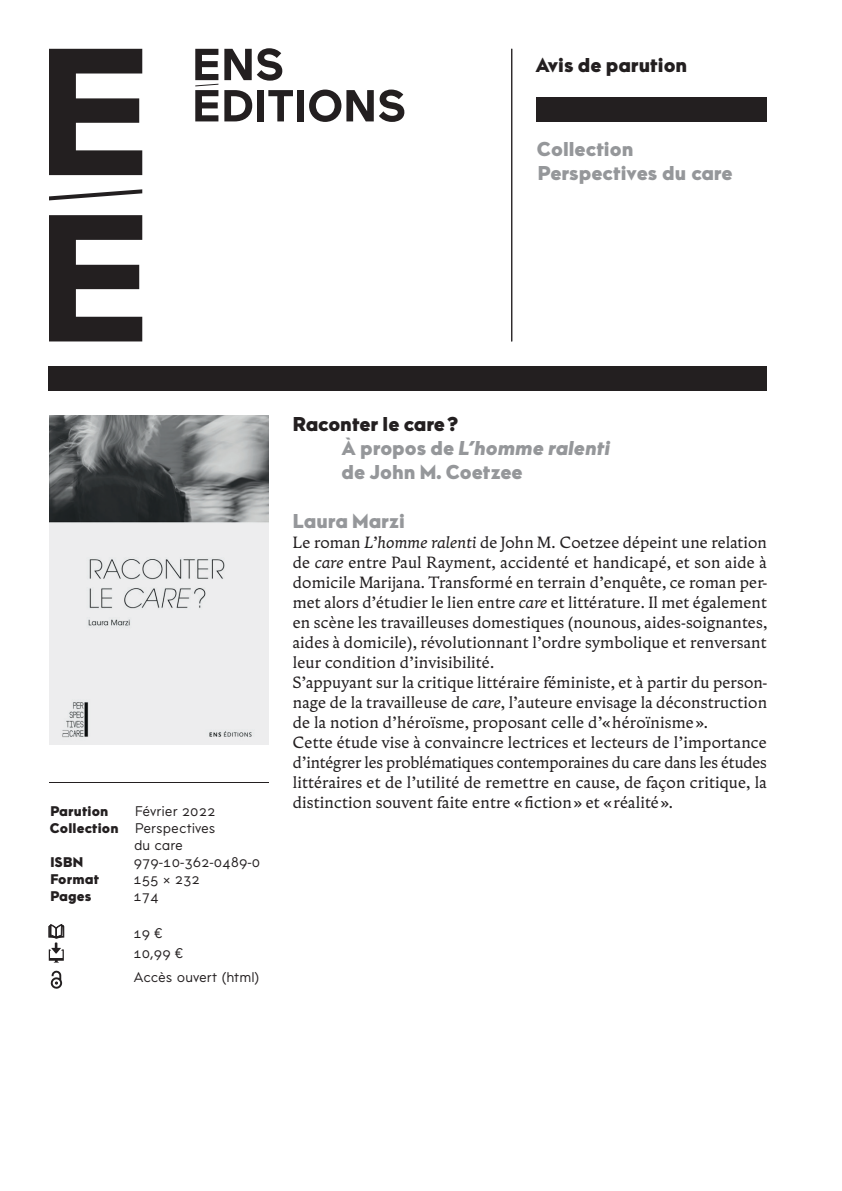
<style>
.page{position:relative;width:842px;height:1191px;background:#fff}
.page>*{position:absolute;margin:0;border:0;box-sizing:border-box;transform-origin:0 0}
.Recto_SousTitre{font:20px/24px "Maax ENS Black";color:#95979a}
.Recto_Titre{font:20px "Maax ENS Black";color:#231f20}
.Recto_Thématiques{font:20px/24px "Maax ENS Black";color:#95979a}
.Recto_Auteurs_SansRe{font:20px "Maax ENS Black";color:#95979a}
.Recto_Texte_1er{font:16px/20px "Zenith ENS400 os 20";letter-spacing:.01em;color:#231f20;text-align:justify}
.Recto_Informations{font:14px/17px "Maax ENS";color:#231f20}
.Recto_Informations_C{font:14px "Maax ENS Black";letter-spacing:.01em;color:#231f20}
.s1{font-style:italic}
</style>
<div class="page">
<svg style="left:224px;top:48px;width:58px;height:33px"></svg>
<svg style="left:224px;top:90px;width:28px;height:31px"></svg>
<div style="left:257px;top:90px;width:7px;height:31px;background:#231f20"></div>
<svg style="left:268px;top:90px;width:25px;height:31px"></svg>
<div style="left:297px;top:90px;width:7px;height:31px;background:#231f20"></div>
<svg style="left:309px;top:90px;width:95px;height:32px"></svg>
<svg style="left:195px;top:49px;width:23px;height:72px"></svg>
<svg style="left:49px;top:49px;width:93px;height:126px"></svg>
<svg style="left:49px;top:215px;width:93px;height:126px"></svg>
<svg style="left:49px;top:189px;width:93px;height:11px"></svg>
<div style="left:537px;top:98px;width:230px;height:24px;background:#231f20"></div>
<div style="left:49px;top:366px;width:718px;height:24px;background:#231f20"></div>
<img style="left:49px;top:415px;width:220px;height:329px">
<hr style="left:49px;top:782px;width:219px;height:1px;background:#231f20">
<svg style="left:49px;top:924px;width:15px;height:38px"></svg>
<svg style="left:50px;top:970px;width:12px;height:19px"></svg>
<hr style="left:511px;top:49px;width:1px;height:292px;background:#231f20">
<p class="Recto_Titre" style="left:535px;top:51px;width:153px">Avis de parution</p>
<p class="Recto_Thématiques" style="left:537px;top:138px;width:197px">Collection<br>Perspectives du care</p>
<p class="Recto_Informations_C" style="left:50px;top:801px;width:60px">Parution</p>
<p class="Recto_Informations_C" style="left:50px;top:818px;width:70px">Collection</p>
<p class="Recto_Informations_C" style="left:50px;top:852px;width:34px">ISBN</p>
<p class="Recto_Informations_C" style="left:50px;top:869px;width:50px">Format</p>
<p class="Recto_Informations_C" style="left:50px;top:886px;width:43px">Pages</p>
<p class="Recto_Informations" style="left:135px;top:803px;width:82px">Février 2022</p>
<p class="Recto_Informations" style="left:134px;top:820px;width:83px">Perspectives du care</p>
<p class="Recto_Informations" style="left:134px;top:854px;width:128px">979-10-362-0489-0</p>
<p class="Recto_Informations" style="left:133px;top:871px;width:68px">155 x 232</p>
<p class="Recto_Informations" style="left:133px;top:888px;width:27px">174</p>
<p class="Recto_Informations" style="left:133px;top:925px;width:31px">19 €</p>
<p class="Recto_Informations" style="left:133px;top:945px;width:51px">10,99 €</p>
<p class="Recto_Informations" style="left:134px;top:969px;width:127px">Accès ouvert (html)</p>
<p class="Recto_Titre" style="left:293px;top:410px;width:167px">Raconter le care ?</p>
<p class="Recto_SousTitre" style="left:342px;top:437px;width:270px">À propos de <span class="s1">L’homme ralenti </span>de John M. Coetzee</p>
<p class="Recto_Auteurs_SansRe" style="left:293px;top:506px;width:114px">Laura Marzi</p>
<p class="Recto_Texte_1er" style="left:293px;top:532px;width:476px">Le roman <span class="s1">L’homme ralenti</span> de John M. Coetzee dépeint une relation de <span class="s1">care</span> entre Paul Rayment, accidenté et handicapé, et son aide à domicile Marijana. Transformé en terrain d’enquête, ce roman per&shy;met alors d’étudier le lien entre <span class="s1">care</span> et littérature. Il met également en scène les travailleuses domestiques (nounous, aides-soignantes, aides à domicile), révolutionnant l’ordre symbolique et renversant leur condition d’invisibilité.</p>
<p class="Recto_Texte_1er" style="left:293px;top:672px;width:476px">S’appuyant sur la critique littéraire féministe, et à partir du person&shy;nage de la travailleuse de <span class="s1">care</span>, l’auteure envisage la déconstruction de la notion d’héroïsme, proposant celle d’« héroïnisme ».</p>
<p class="Recto_Texte_1er" style="left:293px;top:732px;width:476px">Cette étude vise à convaincre lectrices et lecteurs de l’importance d’intégrer les problématiques contemporaines du care dans les études littéraires et de l’utilité de remettre en cause, de façon critique, la distinction souvent faite entre « fiction » et « réalité ».</p>
</div>
